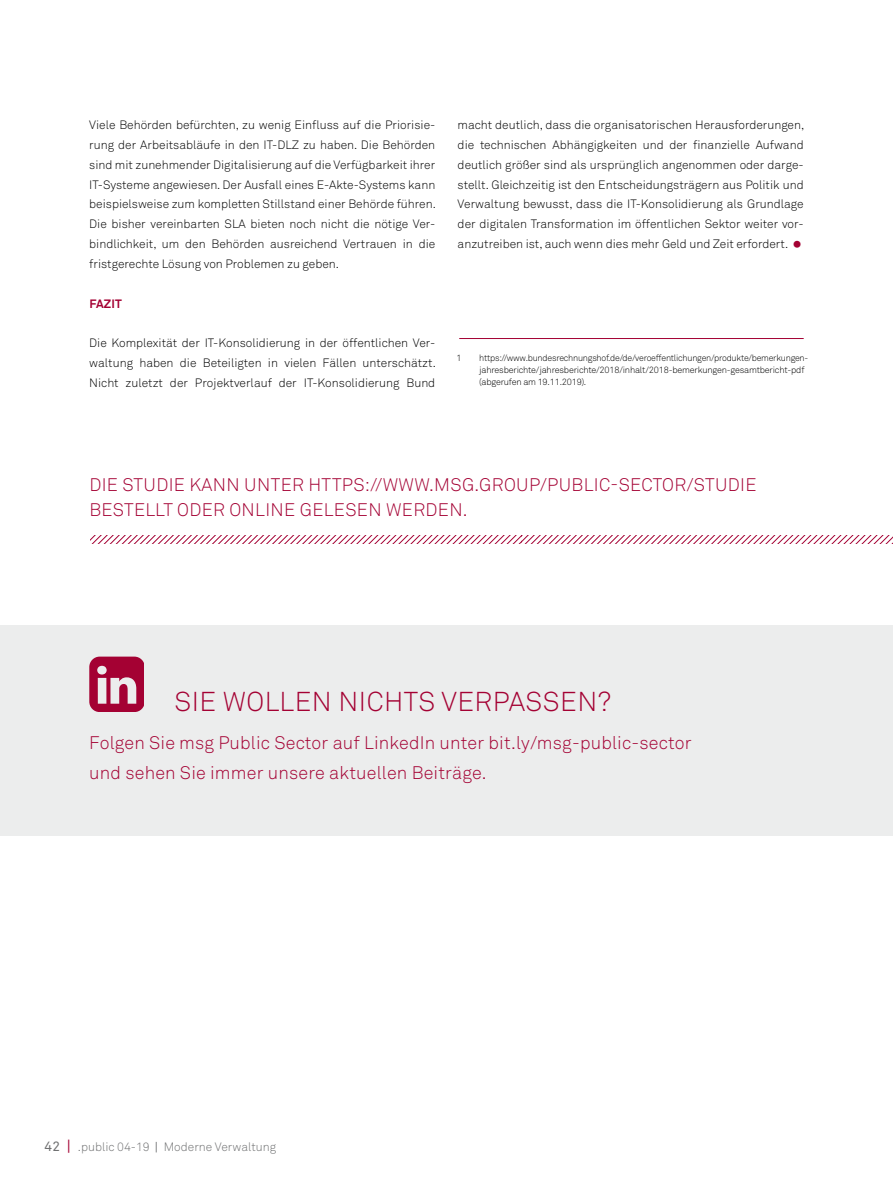
<style>
.page{position:relative;width:893px;height:1191px;background:#fff}
.page>*{position:absolute;margin:0;border:0;box-sizing:border-box;transform-origin:0 0}
.t1{font:300 30px "Akkurat Std";color:#a40133}
.t2{font:300 27px "Akkurat Std";letter-spacing:.02em;color:#a40133}
.t3{font:300 18px/25.5px "Akkurat Std";letter-spacing:.01em;color:#a40133}
.t4{font:300 12px/19.8px "Akkurat Std";color:#000;text-align:justify}
.t5{font:300 12px "Akkurat Std";color:#707172}
.t6{font:700 12px "Akkurat Std";letter-spacing:.01em;color:#a40133}
.t7{font:300 9px/12px "Akkurat Std";letter-spacing:-.025em;color:#000}
.s1{font-weight:400;font-size:13.5px}
.s2{font-weight:400;font-size:15px;color:#a40133}
.s3{font-weight:400}
</style>
<div class="page">
<svg style="left:90px;top:536px;width:803px;height:8px"></svg>
<hr style="left:459px;top:338px;width:345px;height:1px;background:#a40133">
<div style="left:0;top:625px;width:893px;height:210px;background:#eceded"></div>
<svg style="left:89px;top:656px;width:55px;height:55px"></svg>
<p class="t4" style="left:89px;top:115px;width:348px">Viele Behörden befürchten, zu wenig Einfluss auf die Priorisie&shy;rung der Arbeitsabläufe in den IT-DLZ zu haben. Die Behörden sind mit zunehmender Digitalisierung auf die Verfügbarkeit ihrer IT-Systeme angewiesen. Der Ausfall eines E-Akte-Systems kann beispielsweise zum kompletten Stillstand einer Behörde führen.<br>Die bisher vereinbarten SLA bieten noch nicht die nötige Ver&shy;bindlichkeit, um den Behörden ausreichend Vertrauen in die fristgerechte Lösung von Problemen zu geben.</p>
<p class="t6" style="left:89px;top:296px;width:34px">FAZIT</p>
<p class="t4" style="left:89px;top:333px;width:348px">Die Komplexität der IT-Konsolidierung in der öffentlichen Ver&shy;waltung haben die Beteiligten in vielen Fällen unterschätzt.<br>Nicht zuletzt der Projektverlauf der IT-Konsolidierung Bund</p>
<p class="t4" style="left:458px;top:115px;width:348px">macht deutlich, dass die organisatorischen Herausforderungen, die technischen Abhängigkeiten und der finanzielle Aufwand deutlich größer sind als ursprünglich angenommen oder darge&shy;stellt. Gleichzeitig ist den Entscheidungsträgern aus Politik und Verwaltung bewusst, dass die IT-Konsolidierung als Grundlage der digitalen Transformation im öffentlichen Sektor weiter vor&shy;anzutreiben ist, auch wenn dies mehr Geld und Zeit erfordert.</p>
<h1 class="t1" style="left:791px;top:225px;width:14px">•</h1>
<p class="t7" style="left:457px;top:352px;width:7px">1</p>
<p class="t7" style="left:479px;top:352px;width:331px">https://www.bundesrechnungshof.de/de/veroeffentlichungen/produkte/bemerkungen&shy;jahresberichte/jahresberichte/2018/inhalt/2018-bemerkungen-gesamtbericht-pdf (abgerufen am 19.11.2019).</p>
<h3 class="t3" style="left:89px;top:472px;width:669px">DIE STUDIE KANN UNTER HTTPS://WWW.MSG.GROUP/PUBLIC-SECTOR/STUDIE<br>BESTELLT ODER ONLINE GELESEN WERDEN.</h3>
<h2 class="t2" style="left:174px;top:686px;width:438px">SIE WOLLEN NICHTS VERPASSEN?</h2>
<h3 class="t3" style="left:89px;top:727px;width:604px;line-height:30px">Folgen Sie msg Public Sector auf LinkedIn unter bit.ly/msg-public-sector und sehen Sie immer unsere aktuellen Beiträge.</h3>
<p class="t5" style="left:45px;top:1140px;width:233px"><span class="s1">42</span> <span class="s2">|</span> .public 04-19 <span class="s3">|</span> Moderne Verwaltung</p>
</div>
